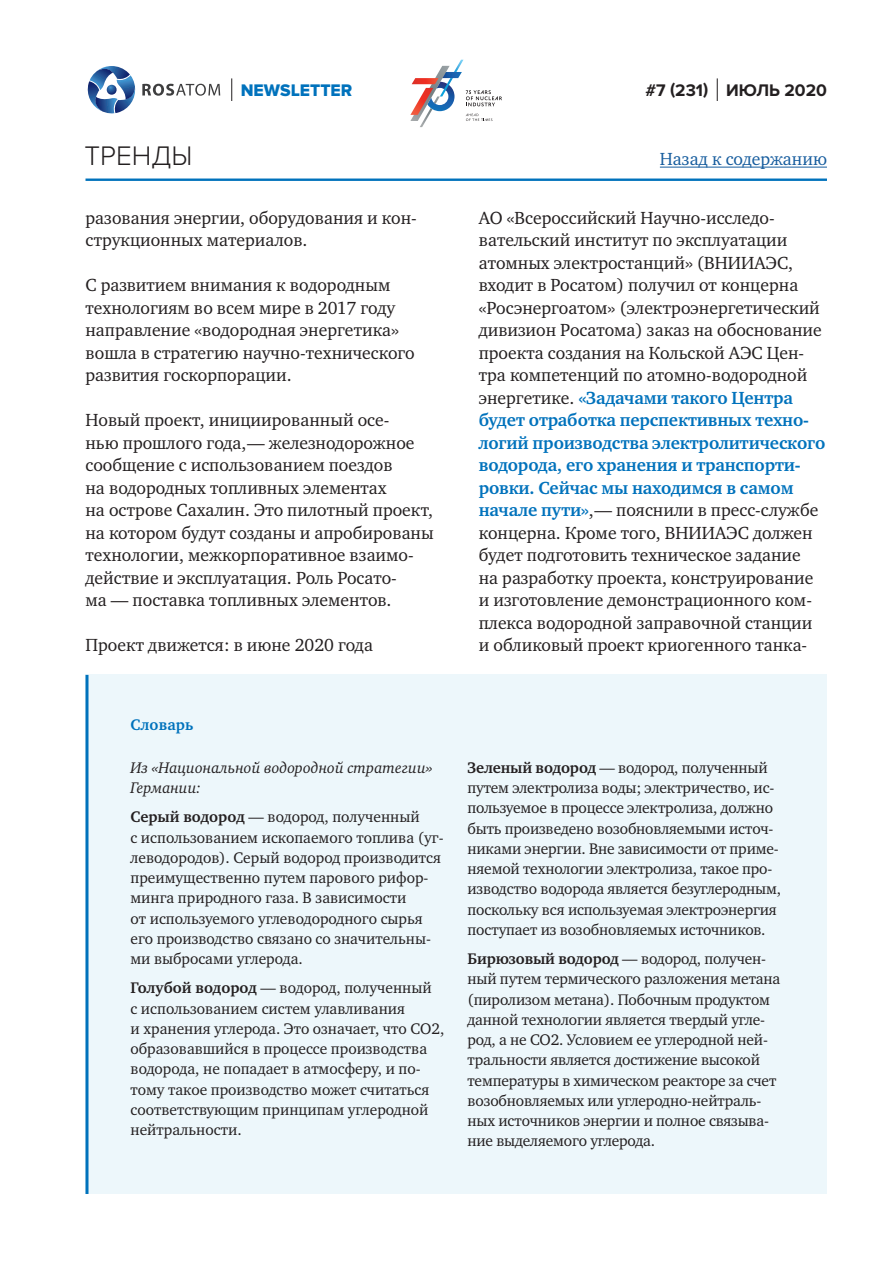
<style>
.page{position:relative;width:893px;height:1263px;background:#fff}
.page>*{position:absolute;margin:0;border:0;box-sizing:border-box;transform-origin:0 0}
.t1{font:300 27.9px "Proxima Nova";color:#231f20}
.main_text{font:18px/22.5px "Charter ITC";color:#231f20}
.t2{font:18px "Charter ITC";color:#175d9e}
.t3{font:700 17.4px "Proxima Nova";color:#231f20}
.t4{font:17.4px "Proxima Nova Extrabld";color:#0072bc}
.t5{font:15.75px/20.2px "Charter ITC";letter-spacing:-.01em;color:#231f20}
.t6{font:italic 15.75px/20.2px "Charter ITC";color:#231f20}
.t7{font:700 15.75px "Charter ITC";letter-spacing:.01em;color:#0072bc}
.s1{font-weight:700;color:#0072bc}
.s2{font-weight:700}
</style>
<div class="page">
<hr style="left:86px;top:179px;width:741px;height:2px;background:#0072bc">
<svg style="left:717px;top:78px;width:1px;height:23px"></svg>
<svg style="left:87px;top:66px;width:49px;height:48px"></svg>
<svg style="left:142px;top:84px;width:78px;height:12px"></svg>
<svg style="left:231px;top:78px;width:1px;height:23px"></svg>
<hr style="left:660px;top:167px;width:167px;height:1px;background:#175d9e">
<svg style="left:410px;top:60px;width:92px;height:67px"></svg>
<div style="left:86px;top:675px;width:741px;height:519px;background:#edf7fb"></div>
<hr style="left:86px;top:675px;width:2px;height:519px;background:#0072bc">
<p class="t4" style="left:241px;top:80px;width:113px">NEWSLETTER</p>
<p class="t3" style="left:645px;top:80px;width:183px">#7 (231) ИЮЛЬ 2020</p>
<h1 class="t1" style="left:85px;top:140px;width:109px">ТРЕНДЫ</h1>
<p class="t2" style="left:660px;top:148px;width:169px">Назад к содержанию</p>
<p class="main_text" style="left:86px;top:206px;width:333px">разования энергии, оборудования и кон‑ струкционных материалов.</p>
<p class="main_text" style="left:86px;top:274px;width:331px">С развитием внимания к водородным технологиям во всем мире в 2017 году направление «водородная энергетика» вошла в стратегию научно-технического развития госкорпорации.</p>
<p class="main_text" style="left:86px;top:409px;width:350px">Новый проект, инициированный осе‑<br>нью прошлого года,— железнодорожное сообщение с использованием поездов<br>на водородных топливных элементах<br>на острове Сахалин. Это пилотный проект, на котором будут созданы и апробированы технологии, межкорпоративное взаимо‑ действие и эксплуатация. Роль Росато‑<br>ма — поставка топливных элементов.</p>
<p class="main_text" style="left:86px;top:634px;width:289px">Проект движется: в июне 2020 года</p>
<p class="main_text" style="left:479px;top:206px;width:348px">АО «Всероссийский Научно-исследо‑ вательский институт по эксплуатации атомных электростанций» (ВНИИАЭС, входит в Росатом) получил от концерна «Росэнергоатом» (электроэнергетический дивизион Росатома) заказ на обоснование проекта создания на Кольской АЭС Цен‑ тра компетенций по атомно-водородной энергетике. <span class="s1">«Задачами такого Центра будет отработка перспективных техно‑ логий производства электролитического водорода, его хранения и транспорти‑ ровки. Сейчас мы находимся в самом начале пути»</span>,— пояснили в пресс-службе концерна. Кроме того, ВНИИАЭС должен будет подготовить техническое задание<br>на разработку проекта, конструирование и изготовление демонстрационного ком‑ плекса водородной заправочной станции и обликовый проект криогенного танка-</p>
<p class="t7" style="left:130px;top:715px;width:64px">Словарь</p>
<p class="t6" style="left:130px;top:757px;width:304px">Из «Национальной водородной стратегии»<br>Германии:</p>
<p class="t5" style="left:130px;top:807px;width:315px"><span class="s2">Серый водород</span> — водород, полученный<br>с использованием ископаемого топлива (уг‑ леводородов). Серый водород производится преимущественно путем парового рифор‑ минга природного газа. В зависимости<br>от используемого углеводородного сырья его производство связано со значительны‑ ми выбросами углерода.</p>
<p class="t5" style="left:130px;top:978px;width:315px"><span class="s2">Голубой водород</span> — водород, полученный<br>с использованием систем улавливания<br>и хранения углерода. Это означает, что CO2, образовавшийся в процессе производства водорода, не попадает в атмосферу, и по‑ тому такое производство может считаться соответствующим принципам углеродной нейтральности.</p>
<p class="t5" style="left:467px;top:757px;width:315px"><span class="s2">Зеленый водород</span> — водород, полученный путем электролиза воды; электричество, ис‑ пользуемое в процессе электролиза, должно быть произведено возобновляемыми источ‑ никами энергии. Вне зависимости от приме‑ няемой технологии электролиза, такое про‑ изводство водорода является безуглеродным, поскольку вся используемая электроэнергия поступает из возобновляемых источников.</p>
<p class="t5" style="left:467px;top:948px;width:314px"><span class="s2">Бирюзовый водород</span> — водород, получен‑ ный путем термического разложения метана (пиролизом метана). Побочным продуктом данной технологии является твердый угле‑ род, а не CO2. Условием ее углеродной ней‑ тральности является достижение высокой температуры в химическом реакторе за счет возобновляемых или углеродно-нейтраль‑ ных источников энергии и полное связыва‑ ние выделяемого углерода.</p>
</div>
